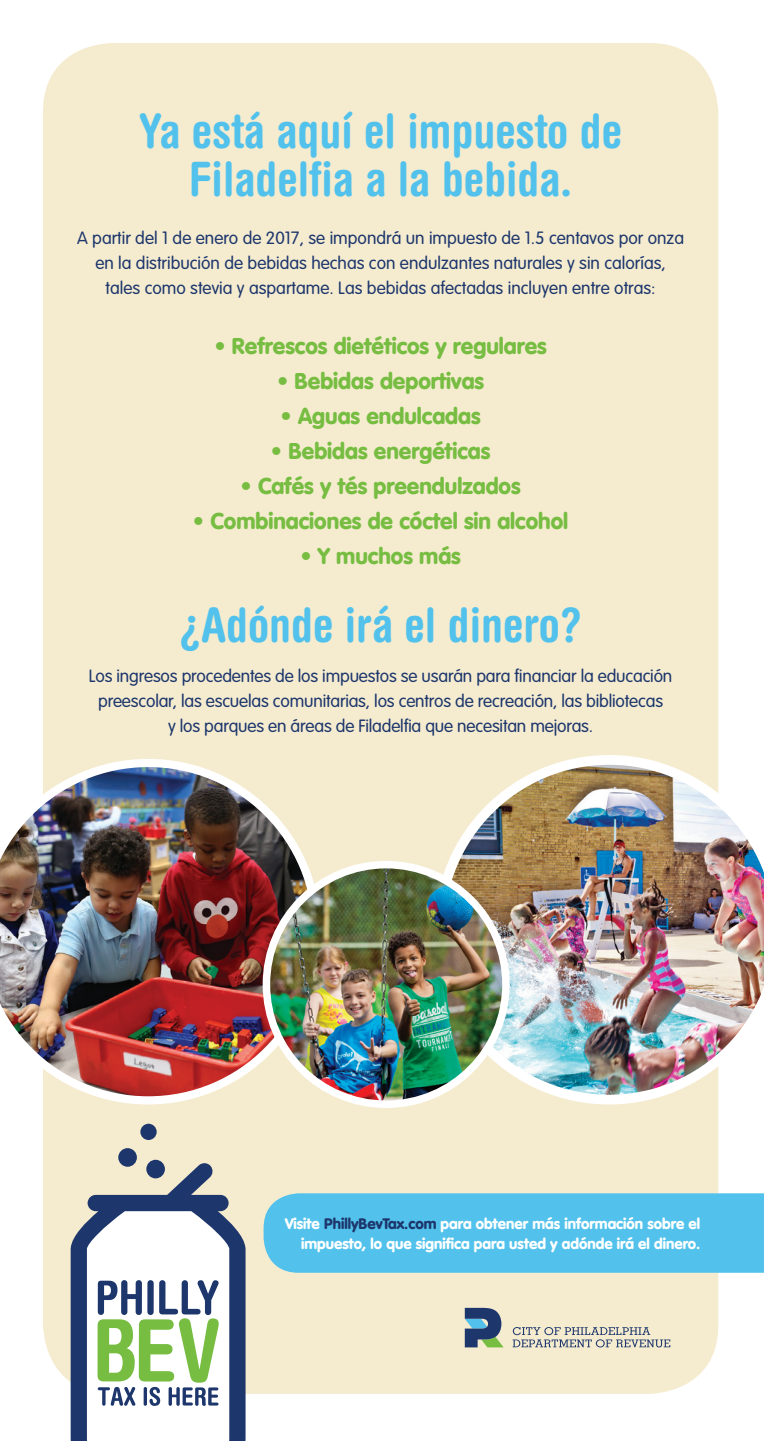
<style>
.page{position:relative;width:764px;height:1441px;background:#fff}
.page>*{position:absolute;margin:0;border:0;box-sizing:border-box;transform-origin:0 0}
.t1{font:700 condensed 47.5px/47.5px "Helvetica Rounded";color:#52c2ec;text-align:center}
.t2{font:900 22.5px "VAG Rounded";color:#77bd42}
.t3{font:300 17.5px/25px "VAG Rounded";letter-spacing:-.005em;color:#1d366c;text-align:center}
.t4{font:900 15px/20px "VAG Rounded";color:#fff;text-align:right}
.s1{color:#1d366c}
</style>
<div class="page">
<div style="left:44px;top:44px;width:673px;height:1348px;background:#f5ecd0;border-radius:68px"></div>
<svg style="left:512px;top:1327px;width:158px;height:20px"></svg>
<svg style="left:465px;top:1307px;width:38px;height:39px"></svg>
<div style="left:140px;top:1123px;width:17px;height:16px;background:#1d366c;border-radius:50%"></div>
<div style="left:118px;top:1147px;width:19px;height:19px;background:#1d366c;border-radius:50%"></div>
<svg style="left:146px;top:1159px;width:19px;height:19px"></svg>
<svg style="left:71px;top:1161px;width:174px;height:279px"></svg>
<svg style="left:76px;top:1201px;width:162px;height:239px"></svg>
<div style="left:263px;top:1193px;width:501px;height:79px;background:#52c2ec"></div>
<img style="left:0;top:758px;width:307px;height:346px">
<img style="left:447px;top:755px;width:317px;height:349px">
<img style="left:266px;top:864px;width:240px;height:237px">
<div style="left:263px;top:860px;width:246px;height:247px;border:8px solid #fff;border-radius:50%"></div>
<p class="t1" style="left:139px;top:107px;width:484px">Ya está aquí el impuesto de<br>Filadelfia a la bebida.</p>
<p class="t3" style="left:77px;top:225px;width:608px">A partir del 1 de enero de 2017, se impondrá un impuesto de 1.5 centavos por onza en la distribución de bebidas hechas con endulzantes naturales y sin calorías, tales como stevia y aspartame. Las bebidas afectadas incluyen entre otras:</p>
<p class="t2" style="left:214px;top:332px;width:334px">• Refrescos dietéticos y regulares</p>
<p class="t2" style="left:277px;top:367px;width:209px">• Bebidas deportivas</p>
<p class="t2" style="left:280px;top:402px;width:202px">• Aguas endulcadas</p>
<p class="t2" style="left:271px;top:437px;width:221px">• Bebidas energéticas</p>
<p class="t2" style="left:240px;top:472px;width:282px">• Cafés y tés preendulzados</p>
<p class="t2" style="left:193px;top:507px;width:377px">• Combinaciones de cóctel sin alcohol</p>
<p class="t2" style="left:300px;top:542px;width:162px">• Y muchos más</p>
<p class="t1" style="left:179px;top:600px;width:405px">¿Adónde irá el dinero?</p>
<p class="t3" style="left:89px;top:664px;width:585px">Los ingresos procedentes de los impuestos se usarán para financiar la educación preescolar, las escuelas comunitarias, los centros de recreación, las bibliotecas<br>y los parques en áreas de Filadelfia que necesitan mejoras.</p>
<p class="t4" style="left:285px;top:1213px;width:416px">Visite <span class="s1">PhillyBevTax.com</span> para obtener más información sobre el impuesto, lo que significa para usted y adónde irá el dinero.</p>
</div>
